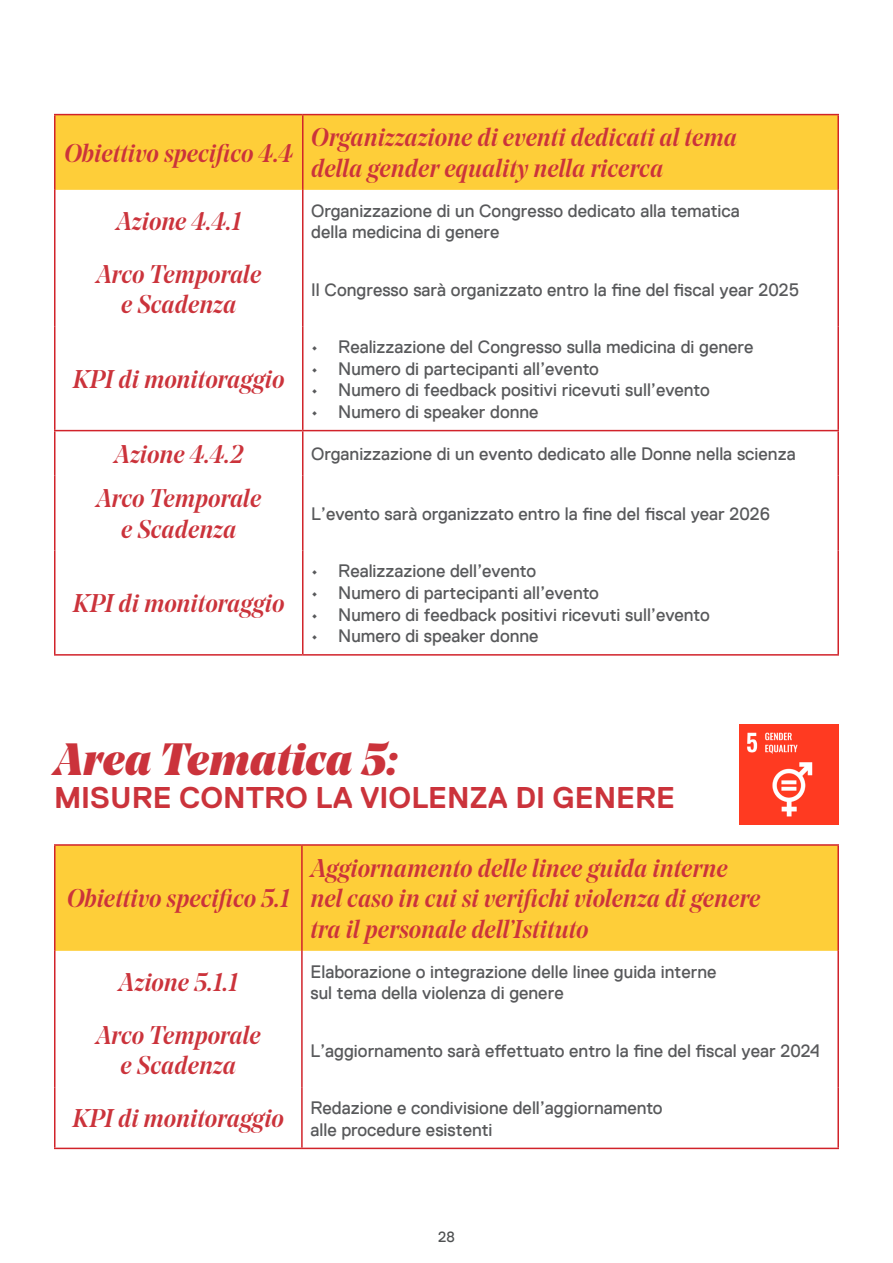
<style>
.page{position:relative;width:893px;height:1263px;background:#fff}
.page>*{position:absolute;margin:0;border:0;box-sizing:border-box;transform-origin:0 0}
.t1{font:italic 900 45px "Noe Display";color:#cb333b}
.t2{font:700 30px "Replica";color:#cb333b}
.t3{font:italic 500 25.5px "Noe Display";color:#cb333b}
.t4{font:18px "Replica TT";color:#58595b}
.t5{font:15px "Replica TT";color:#4f5152}
</style>
<div class="page">
<div style="left:56px;top:846px;width:781px;height:105px;background:#fece39"></div>
<hr style="left:54px;top:844px;width:248px;height:2px;background:#d1232a">
<hr style="left:54px;top:846px;width:2px;height:105px;background:#d1232a">
<hr style="left:302px;top:844px;width:537px;height:2px;background:#d1232a">
<hr style="left:301px;top:846px;width:2px;height:105px;background:#d1232a">
<hr style="left:837px;top:846px;width:2px;height:105px;background:#d1232a">
<hr style="left:54px;top:951px;width:2px;height:61px;background:#d1232a">
<hr style="left:301px;top:951px;width:2px;height:61px;background:#d1232a">
<hr style="left:837px;top:951px;width:2px;height:61px;background:#d1232a">
<hr style="left:54px;top:1012px;width:2px;height:75px;background:#d1232a">
<hr style="left:301px;top:1012px;width:2px;height:75px;background:#d1232a">
<hr style="left:837px;top:1012px;width:2px;height:75px;background:#d1232a">
<hr style="left:54px;top:1087px;width:2px;height:61px;background:#d1232a">
<hr style="left:301px;top:1087px;width:2px;height:61px;background:#d1232a">
<hr style="left:837px;top:1087px;width:2px;height:61px;background:#d1232a">
<hr style="left:54px;top:1148px;width:248px;height:1px;background:#d1232a">
<hr style="left:302px;top:1148px;width:537px;height:1px;background:#d1232a">
<div style="left:56px;top:115px;width:781px;height:75px;background:#fece39"></div>
<hr style="left:54px;top:430px;width:249px;height:1px;background:#d1232a">
<hr style="left:54px;top:654px;width:249px;height:2px;background:#d1232a">
<hr style="left:303px;top:430px;width:536px;height:1px;background:#d1232a">
<hr style="left:303px;top:654px;width:536px;height:2px;background:#d1232a">
<hr style="left:54px;top:114px;width:249px;height:1px;background:#d1232a">
<hr style="left:54px;top:115px;width:2px;height:75px;background:#d1232a">
<hr style="left:303px;top:114px;width:536px;height:1px;background:#d1232a">
<hr style="left:302px;top:115px;width:1px;height:75px;background:#d1232a">
<hr style="left:837px;top:115px;width:2px;height:75px;background:#d1232a">
<hr style="left:54px;top:190px;width:2px;height:61px;background:#d1232a">
<hr style="left:302px;top:190px;width:1px;height:61px;background:#d1232a">
<hr style="left:837px;top:190px;width:2px;height:61px;background:#d1232a">
<hr style="left:54px;top:251px;width:2px;height:75px;background:#d1232a">
<hr style="left:302px;top:251px;width:1px;height:75px;background:#d1232a">
<hr style="left:837px;top:251px;width:2px;height:75px;background:#d1232a">
<hr style="left:54px;top:326px;width:2px;height:104px;background:#d1232a">
<hr style="left:302px;top:326px;width:1px;height:104px;background:#d1232a">
<hr style="left:837px;top:326px;width:2px;height:104px;background:#d1232a">
<hr style="left:54px;top:431px;width:2px;height:44px;background:#d1232a">
<hr style="left:302px;top:431px;width:1px;height:44px;background:#d1232a">
<hr style="left:837px;top:431px;width:2px;height:44px;background:#d1232a">
<hr style="left:54px;top:475px;width:2px;height:75px;background:#d1232a">
<hr style="left:302px;top:475px;width:1px;height:75px;background:#d1232a">
<hr style="left:837px;top:475px;width:2px;height:75px;background:#d1232a">
<hr style="left:54px;top:550px;width:2px;height:104px;background:#d1232a">
<hr style="left:302px;top:550px;width:1px;height:104px;background:#d1232a">
<hr style="left:837px;top:550px;width:2px;height:104px;background:#d1232a">
<img style="left:739px;top:724px;width:100px;height:100px">
<p class="t3" style="left:65px;top:137px;width:230px">Obiettivo specifico 4.4</p>
<p class="t3" style="left:311px;top:122px;width:427px">Organizzazione di eventi dedicati al tema</p>
<p class="t3" style="left:311px;top:152px;width:354px">della gender equality nella ricerca</p>
<p class="t3" style="left:116px;top:205px;width:127px">Azione 4.4.1</p>
<p class="t4" style="left:311px;top:200px;width:430px">Organizzazione di un Congresso dedicato alla tematica</p>
<p class="t4" style="left:311px;top:222px;width:190px">della medicina di genere</p>
<p class="t3" style="left:96px;top:258px;width:167px">Arco Temporale</p>
<p class="t3" style="left:121px;top:288px;width:117px">e Scadenza</p>
<p class="t3" style="left:73px;top:363px;width:213px">KPI di monitoraggio</p>
<p class="t4" style="left:311px;top:279px;width:489px">Il Congresso sarà organizzato entro la fine del fiscal year 2025</p>
<p class="t4" style="left:311px;top:337px;width:444px">• Realizzazione del Congresso sulla medicina di genere</p>
<p class="t4" style="left:311px;top:358px;width:289px">• Numero di partecipanti all’evento</p>
<p class="t4" style="left:311px;top:380px;width:400px">• Numero di feedback positivi ricevuti sull’evento</p>
<p class="t4" style="left:311px;top:402px;width:229px">• Numero di speaker donne</p>
<p class="t3" style="left:114px;top:437px;width:130px">Azione 4.4.2</p>
<p class="t4" style="left:311px;top:444px;width:486px">Organizzazione di un evento dedicato alle Donne nella scienza</p>
<p class="t3" style="left:96px;top:482px;width:167px">Arco Temporale</p>
<p class="t3" style="left:121px;top:513px;width:117px">e Scadenza</p>
<p class="t4" style="left:311px;top:504px;width:460px">L’evento sarà organizzato entro la fine del fiscal year 2026</p>
<p class="t3" style="left:73px;top:587px;width:213px">KPI di monitoraggio</p>
<p class="t4" style="left:311px;top:561px;width:226px">• Realizzazione dell’evento</p>
<p class="t4" style="left:311px;top:583px;width:289px">• Numero di partecipanti all’evento</p>
<p class="t4" style="left:311px;top:604px;width:400px">• Numero di feedback positivi ricevuti sull’evento</p>
<p class="t4" style="left:311px;top:626px;width:229px">• Numero di speaker donne</p>
<p class="t1" style="left:54px;top:729px;width:345px">Area Tematica 5:</p>
<p class="t2" style="left:54px;top:781px;width:622px">MISURE CONTRO LA VIOLENZA DI GENERE</p>
<p class="t3" style="left:67px;top:882px;width:224px">Obiettivo specifico 5.1</p>
<p class="t3" style="left:310px;top:852px;width:419px">Aggiornamento delle linee guida interne</p>
<p class="t3" style="left:310px;top:882px;width:452px">nel caso in cui si verifichi violenza di genere</p>
<p class="t3" style="left:310px;top:913px;width:280px">tra il personale dell’Istituto</p>
<p class="t3" style="left:119px;top:966px;width:121px">Azione 5.1.1</p>
<p class="t4" style="left:310px;top:961px;width:408px">Elaborazione o integrazione delle linee guida interne</p>
<p class="t4" style="left:310px;top:983px;width:255px">sul tema della violenza di genere</p>
<p class="t3" style="left:96px;top:1019px;width:167px">Arco Temporale</p>
<p class="t3" style="left:121px;top:1049px;width:117px">e Scadenza</p>
<p class="t4" style="left:310px;top:1040px;width:511px">L’aggiornamento sarà effettuato entro la fine del fiscal year 2024</p>
<p class="t3" style="left:73px;top:1102px;width:213px">KPI di monitoraggio</p>
<p class="t4" style="left:310px;top:1098px;width:354px">Redazione e condivisione dell’aggiornamento</p>
<p class="t4" style="left:310px;top:1119px;width:184px">alle procedure esistenti</p>
<p class="t5" style="left:438px;top:1228px;width:18px">28</p>
</div>
